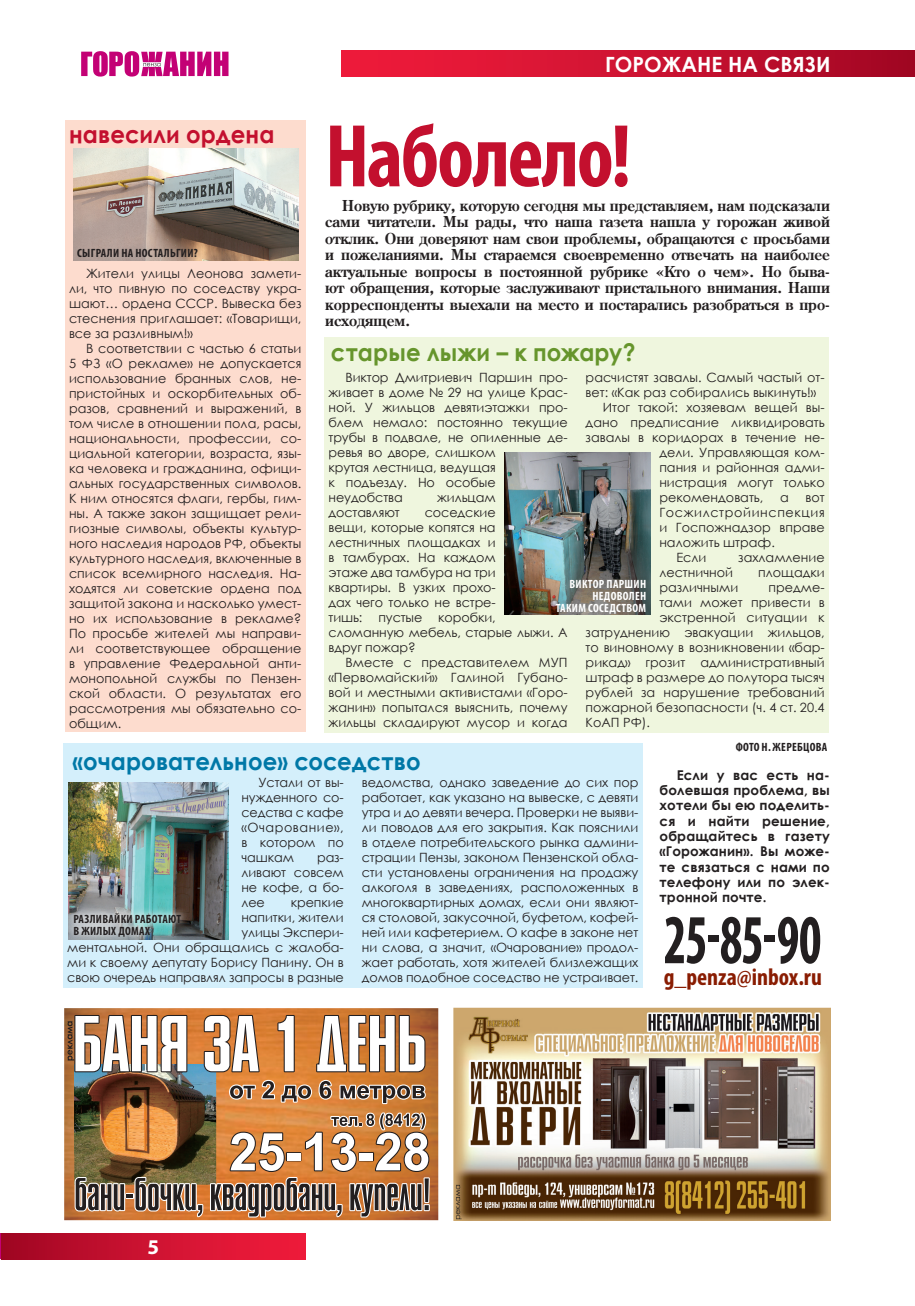
<style>
.page{position:relative;width:915px;height:1306px;background:#fff}
.page>*{position:absolute;margin:0;border:0;box-sizing:border-box;transform-origin:0 0}
.t1{font:700 condensed 90px "Myriad Pro";letter-spacing:-.025em;color:#c3102e;scale:.95 1}
.t2{font:700 condensed 70.5px "Myriad Pro";color:#231f20;scale:.75 1}
.t3{font:700 24px "Century Gothic";letter-spacing:.005em;color:#0078a7;scale:.95 1}
.t4{font:700 24px "Century Gothic";letter-spacing:.01em;color:#66952c;scale:.95 1}
.t5{font:700 condensed 24px "Myriad Pro";color:#891c02}
.t6{font:700 24px "Century Gothic";letter-spacing:.005em;color:#c3102e;scale:.95 1}
.t7{font:700 21px "Century Gothic";color:#fff}
.t8{font:700 21px "Myriad Pro";color:#fff}
.t9{font:700 15px/16.5px "Century";letter-spacing:.005em;color:#231f20;text-align:justify;scale:.95 1}
.t10{font:700 13.5px/15.3px "Century Gothic";letter-spacing:.01em;color:#231f20;text-align:justify}
.t11{font:12.75px/15px "Century Gothic";color:#231f20;text-align:justify}
.t12{font:700 condensed 12px/12px "Myriad Pro";letter-spacing:.025em;color:#231f20}
.t13{font:700 condensed 12px/12px "Myriad Pro";letter-spacing:.025em;color:#fff;text-align:right}
</style>
<div class="page">
<div style="left:63px;top:742px;width:579px;height:245px;background:#d4effb"></div>
<svg style="left:0;top:1233px;width:1px;height:26px"></svg>
<div style="left:1px;top:1233px;width:304px;height:26px;background:linear-gradient(to right,#a20724,#f41d3d)"></div>
<svg style="left:81px;top:51px;width:147px;height:26px"></svg>
<div style="left:341px;top:51px;width:573px;height:26px;background:linear-gradient(to right,#f51d3d,#a40725)"></div>
<img style="left:64px;top:1008px;width:374px;height:212px">
<img style="left:67px;top:1013px;width:364px;height:207px">
<div style="left:324px;top:337px;width:504px;height:395px;background:#eff6de"></div>
<img style="left:69px;top:782px;width:159px;height:157px">
<img style="left:453px;top:1007px;width:377px;height:213px">
<div style="left:65px;top:120px;width:240px;height:612px;background:#fddcce"></div>
<img style="left:73px;top:149px;width:226px;height:112px">
<img style="left:504px;top:452px;width:146px;height:162px">
<div style="left:66px;top:904px;width:123px;height:40px;background:#fff;opacity:.75"></div>
<svg style="left:661px;top:1007px;width:162px;height:22px"></svg>
<h3 class="t7" style="left:605px;top:48px;width:227px">Горожан е на связи</h3>
<h1 class="t1" style="left:325px;top:100px;width:323px">Наболело!</h1>
<p class="t9" style="left:325px;top:197px;width:532px;text-indent:17px">Новую рубрику, которую сегодня мы представляем, нам подсказали сами читатели. Мы рады, что наша газета нашла у горожан живой отклик. Они доверяют нам свои проблемы, обращаются с просьбами и пожеланиями. Мы стараемся своевременно отвечать на наиболее актуальные вопросы в постоянной рубрике «Кто о чем». Но быва&shy;ют обращения, которые заслуживают пристального внимания. Наши корреспонденты выехали на место и постарались разобраться в про&shy;исходящем.</p>
<h3 class="t6" style="left:69px;top:116px;width:218px">навесили ордена</h3>
<p class="t12" style="left:77px;top:246px;width:122px">Сыграли на ностальгии?</p>
<p class="t11" style="left:69px;top:265px;width:234px;text-indent:17px">Жители улицы Леонова замети&shy;ли, что пивную по соседству укра&shy;шают… ордена СССР</p>
<p class="t11" style="left:69px;top:295px;width:234px;text-indent:145px">. Вывеска без стеснения приглашает: «Товарищи, все за разливным!»</p>
<p class="t11" style="left:69px;top:340px;width:234px;text-indent:17px">В соответствии с частью 6 статьи 5 ФЗ «О рекламе» не допускается использование бранных слов, не&shy;пристойных и оскорбительных об&shy;разов, сравнений и выражений, в том числе в отношении пола, расы, национальности, профессии, со&shy;циальной категории, возраста, язы&shy;ка человека и гражданина, офици&shy;альных государственных символов.<br>К ним относятся флаги, гербы, гим&shy;ны. А также закон защищает рели&shy;гиозные символы, объекты культур&shy;ного наследия народов РФ, объекты культурного наследия, включенные в список всемирного наследия. На&shy;ходятся ли советские ордена под защитой закона и насколько умест&shy;но их использование в рекламе?<br>П о просьбе жителей мы направи&shy;ли соответствующее обращение в управление Федеральной анти&shy;монопольной службы по Пензен&shy;ской области. О результатах его рассмотрения мы обязательно со&shy;общим.</p>
<h3 class="t4" style="left:331px;top:334px;width:322px">старые лыжи – к пожару?</h3>
<h3 class="t3" style="left:72px;top:742px;width:368px">«очаровательное» соседство</h3>
<p class="t11" style="left:585px;top:370px;width:240px">расчистят завалы. Самый частый от-</p>
<p class="t11" style="left:585px;top:385px;width:232px">вет: «Как раз собирались выкинуть!»</p>
<p class="t11" style="left:602px;top:400px;width:223px">Итог такой: хозяевам вещей вы-</p>
<p class="t11" style="left:585px;top:415px;width:240px">дано предписание ликвидировать</p>
<p class="t11" style="left:585px;top:430px;width:240px">завалы в коридорах в течение не-</p>
<p class="t11" style="left:659px;top:445px;width:167px">дели. Управляющая ком-</p>
<p class="t11" style="left:659px;top:460px;width:167px">пания и районная адми-</p>
<p class="t11" style="left:659px;top:475px;width:167px">нистрация могут только</p>
<p class="t11" style="left:659px;top:490px;width:106px">рекомендовать,</p>
<p class="t11" style="left:779px;top:490px;width:10px">а</p>
<p class="t11" style="left:805px;top:490px;width:21px">вот</p>
<p class="t11" style="left:659px;top:505px;width:167px">Госжилстройинспекция</p>
<p class="t11" style="left:659px;top:520px;width:167px">и Госпожнадзор вправе</p>
<p class="t11" style="left:659px;top:535px;width:117px">наложить штраф.</p>
<p class="t11" style="left:676px;top:550px;width:32px">Если</p>
<p class="t11" style="left:738px;top:550px;width:88px">захламление</p>
<p class="t11" style="left:659px;top:565px;width:75px">лестничной</p>
<p class="t11" style="left:758px;top:565px;width:68px">площадки</p>
<p class="t11" style="left:659px;top:580px;width:80px">различными</p>
<p class="t11" style="left:768px;top:580px;width:58px">предме-</p>
<p class="t11" style="left:659px;top:595px;width:167px">тами может привести в</p>
<p class="t11" style="left:659px;top:610px;width:167px">экстренной ситуации к</p>
<p class="t11" style="left:585px;top:625px;width:240px">затруднению эвакуации жильцов,</p>
<p class="t11" style="left:585px;top:640px;width:240px">то виновному в возникновении «бар-</p>
<p class="t11" style="left:585px;top:655px;width:240px">рикад» грозит административный</p>
<p class="t11" style="left:585px;top:670px;width:240px">штраф в размере до полутора тысяч</p>
<p class="t11" style="left:585px;top:685px;width:240px">рублей за нарушение требований</p>
<p class="t11" style="left:585px;top:700px;width:240px">пожарной безопасности (ч. 4 ст. 20.4</p>
<p class="t11" style="left:585px;top:715px;width:66px">КоАП РФ).</p>
<p class="t10" style="left:659px;top:766px;width:172px;text-indent:17px">Если у вас есть на&shy;болевшая проблема, вы хотели бы ею поделить&shy;ся и найти решение, обращайтесь в газету «Горожанин». Вы може&shy;те связаться с нами по телефону или по элек&shy;тронной почте.</p>
<p class="t11" style="left:328px;top:370px;width:240px;text-align:left;text-indent:17px">Виктор Дмитриевич Паршин про&shy;живает в доме № 29 на улице Крас&shy;ной. У жильцов девятиэтажки про&shy;блем немало: постоянно текущие трубы в подвале, не опиленные де&shy;ревья во дворе, слишком<br>крутая лестница, ведущая<br>к подъезду. Н о особые неудобства</p>
<p class="t11" style="left:437px;top:490px;width:60px">жильцам</p>
<p class="t11" style="left:328px;top:505px;width:240px;text-align:left;text-indent:96px">соседские<br>вещи, которые копятся на лестничных площадках и<br>в тамбурах. Н а каждом<br>этаже два тамбура на три<br>квартиры. В узких прохо-<br>дах чего только не встре-<br>тишь: пустые коробки, сломанную мебель, старые лыжи. А вдруг пожар?</p>
<p class="t11" style="left:328px;top:655px;width:240px;text-align:center">Вместе с представителем МУП<br>«П ервомайский» Галиной Губано&shy;вой и местными активистами «Горо&shy;жанин» попытался выяснить, почему жильцы складируют мусор и когда</p>
<p class="t11" style="left:328px;top:505px;width:73px">доставляют</p>
<p class="t13" style="left:555px;top:577px;width:92px">Виктор Паршин недоволен<br>таким соседством</p>
<p class="t12" style="left:735px;top:740px;width:93px">фото Н. Жеребцова</p>
<p class="t11" style="left:241px;top:774px;width:104px;text-indent:17px">Устали от вы&shy;нужденного со&shy;седства с кафе «Очарование», в котором по чашкам</p>
<p class="t11" style="left:361px;top:774px;width:278px">ведомства, однако заведение до сих пор работает, как указано на вывеске, с девяти утра и до девяти вечера. П роверки не выяви&shy;ли поводов для его закрытия. Как пояснили в отделе потребительского рынка админи&shy;страции Пензы, законом Пензенской обла&shy;сти установлены ограничения на продажу алкоголя в заведениях, расположенных в многоквартирных домах, если они являют&shy;ся столовой, закусочной, буфетом, кофей&shy;ней или кафетерием. О кафе в законе нет ни слова, а значит, «Очарование» продол&shy;жает работать, хотя жителей близлежащих домов подобное соседство не устраивает.</p>
<p class="t11" style="left:241px;top:849px;width:104px;text-indent:76px">раз&shy;ливают совсем не кофе, а бо&shy;лее</p>
<p class="t11" style="left:67px;top:894px;width:278px;text-align:right">крепкие<br>напитки, жители<br>улицы Экспери-<br>ментальной. Они обращались с жалоба&shy;ми к своему депутату Борису П анину. Он в свою очередь направлял запросы в разные</p>
<p class="t12" style="left:73px;top:912px;width:109px">Разливайки работают в жилых домах</p>
<h2 class="t2" style="left:663px;top:895px;width:212px">25-85-90</h2>
<h3 class="t5" style="left:663px;top:962px;width:160px">g_penza@inbox.ru</h3>
<h3 class="t8" style="left:147px;top:1233px;width:13px">5</h3>
</div>
